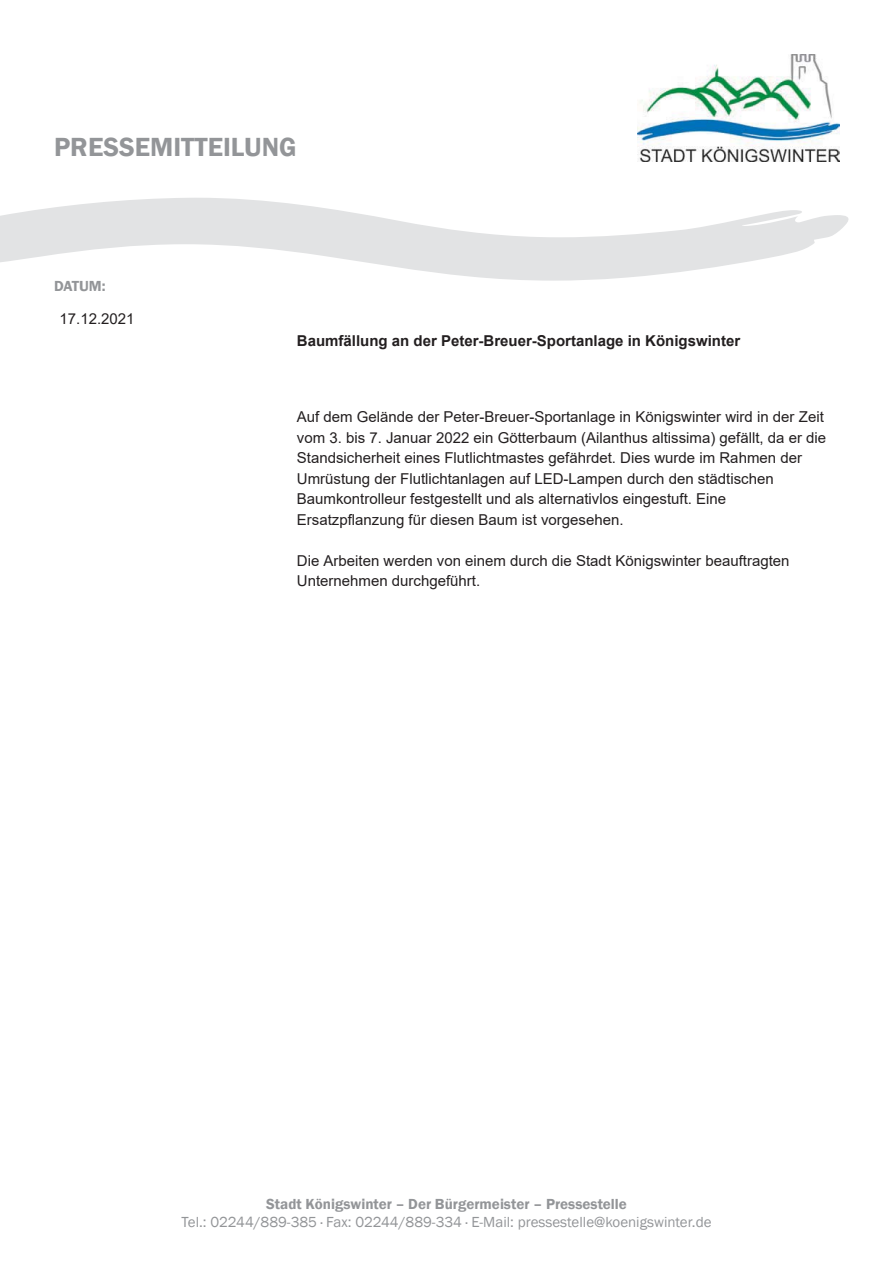
<style>
.page{position:relative;width:893px;height:1263px;background:#fff}
.page>*{position:absolute;margin:0;border:0;box-sizing:border-box;transform-origin:0 0}
.t1{font:600 27px "Franklin Gothic";color:#939598}
.t2{font:15px/20.4px "Arial";color:#231f20}
.t3{font:15px "Franklin Gothic";color:#939598}
.t4{font:700 15px "Arial";color:#231f20}
.t5{font:600 15px "Franklin Gothic";color:#939598}
</style>
<div class="page">
<img style="left:638px;top:54px;width:201px;height:108px">
<svg style="left:0;top:198px;width:849px;height:83px;fill:#e2e3e4"></svg>
<h1 class="t1" style="left:54px;top:131px;width:244px">PRESSEMITTEILUNG</h1>
<p class="t5" style="left:54px;top:278px;width:53px">DATUM:</p>
<p class="t2" style="left:59px;top:309px;width:77px">17.12.2021</p>
<p class="t4" style="left:297px;top:332px;width:445px">Baumfällung an der Peter-Breuer-Sportanlage in Königswinter</p>
<p class="t2" style="left:297px;top:407px;width:531px">Auf dem Gelände der Peter-Breuer-Sportanlage in Königswinter wird in der Zeit vom 3. bis 7. Januar 2022 ein Götterbaum (Ailanthus altissima) gefällt, da er die Standsicherheit eines Flutlichtmastes gefährdet. Dies wurde im Rahmen der Umrüstung der Flutlichtanlagen auf LED-Lampen durch den städtischen Baumkontrolleur festgestellt und als alternativlos eingestuft. Eine Ersatzpflanzung für diesen Baum ist vorgesehen.</p>
<p class="t2" style="left:297px;top:550px;width:494px">Die Arbeiten werden von einem durch die Stadt Königswinter beauftragten<br>Unternehmen durchgeführt.</p>
<p class="t5" style="left:266px;top:1196px;width:362px">Stadt Königswinter – Der Bürgermeister – Pressestelle</p>
<p class="t3" style="left:182px;top:1214px;width:531px">Tel.: 02244/889-385 · Fax: 02244/889-334 · E-Mail: pressestelle@koenigswinter.de</p>
</div>
